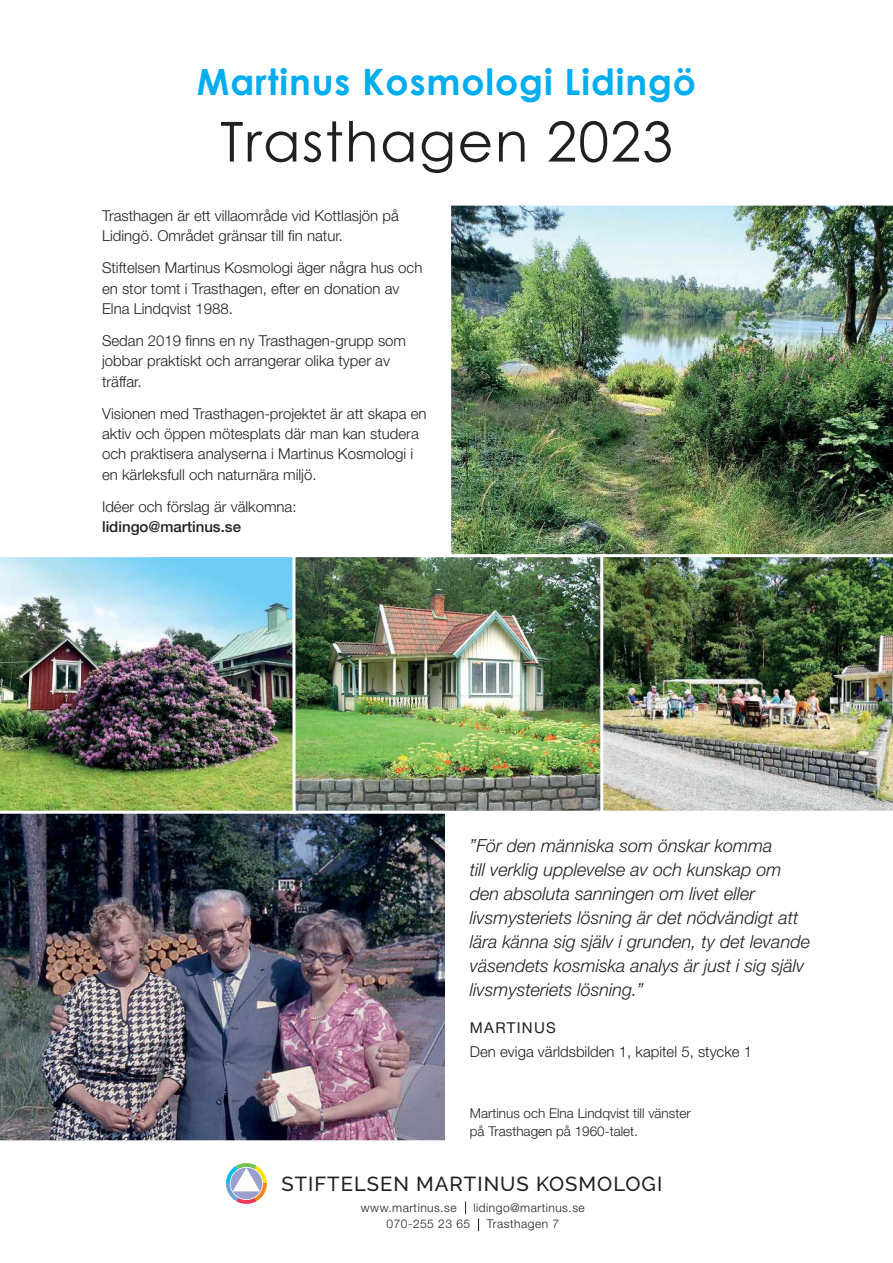
<style>
.page{position:relative;width:893px;height:1263px;background:#fff}
.page>*{position:absolute;margin:0;border:0;box-sizing:border-box;transform-origin:0 0}
.t1{font:55.2px "Century Gothic";letter-spacing:.025em;color:#221f1f}
.t2{font:700 36.15px "Century Gothic";letter-spacing:.025em;color:#00adef}
.t3{font:500 20.25px "Raleway";letter-spacing:.05em;color:#231f20}
.t4{font:italic 300 18px/24px "Helvetica Neue";color:#221f1f}
.t5{font:300 15px/20.2px "Helvetica Neue";color:#221f1f}
.t6{font:500 15px "Helvetica Neue";color:#221f1f}
.t7{font:15px "Helvetica Neue";letter-spacing:.09em;color:#221f1f}
.t8{font:300 13.5px/18px "Helvetica Neue";color:#221f1f}
.t9{font:300 12px "Helvetica Neue";letter-spacing:.04em;color:#221f1f}
</style>
<div class="page">
<img style="left:0;top:814px;width:445px;height:327px">
<img style="left:451px;top:205px;width:442px;height:349px">
<img style="left:295px;top:558px;width:305px;height:252px">
<div style="left:291px;top:554px;width:315px;height:260px;border:3px solid #fff"></div>
<img style="left:0;top:554px;width:295px;height:260px">
<img style="left:600px;top:554px;width:293px;height:260px">
<svg style="left:226px;top:1163px;width:41px;height:41px"></svg>
<svg style="left:465px;top:1201px;width:1px;height:13px"></svg>
<svg style="left:478px;top:1218px;width:1px;height:13px"></svg>
<h2 class="t2" style="left:197px;top:68px;width:501px">Martinus Kosmologi Lidingö</h2>
<h1 class="t1" style="left:220px;top:116px;width:454px">Trasthagen 2023</h1>
<p class="t5" style="left:102px;top:206px;width:298px">Trasthagen är ett villaområde vid Kottlasjön på<br>Lidingö. Området gränsar till fin natur.</p>
<p class="t5" style="left:102px;top:259px;width:322px">Stiftelsen Martinus Kosmologi äger några hus och en stor tomt i Trasthagen, efter en donation av<br>Elna Lindqvist 1988.</p>
<p class="t5" style="left:102px;top:332px;width:305px">Sedan 2019 finns en ny Trasthagen-grupp som jobbar praktiskt och arrangerar olika typer av träffar.</p>
<p class="t5" style="left:102px;top:404px;width:326px">Visionen med Trasthagen-projektet är att skapa en aktiv och öppen mötesplats där man kan studera och praktisera analyserna i Martinus Kosmologi i en kärleksfull och naturnära miljö.</p>
<p class="t5" style="left:102px;top:497px;width:196px">Idéer och förslag är välkomna:</p>
<p class="t6" style="left:102px;top:521px;width:140px">lidingo@martinus.se</p>
<p class="t4" style="left:470px;top:835px;width:342px">”För den människa som önskar komma<br>till verklig upplevelse av och kunskap om den absoluta sanningen om livet eller livsmysteriets lösning är det nödvändigt att lära känna sig själv i grunden, ty det levande väsendets kosmiska analys är just i sig själv livsmysteriets lösning.”</p>
<p class="t7" style="left:470px;top:1019px;width:88px">MARTINUS</p>
<p class="t5" style="left:470px;top:1042px;width:284px">Den eviga världsbilden 1, kapitel 5, stycke 1</p>
<p class="t8" style="left:470px;top:1105px;width:222px">Martinus och Elna Lindqvist till vänster på Trasthagen på 1960-talet.</p>
<h3 class="t3" style="left:281px;top:1172px;width:382px">STIFTELSEN MARTINUS KOSMOLOGI</h3>
<p class="t9" style="left:361px;top:1202px;width:97px">www.martinus.se</p>
<p class="t9" style="left:473px;top:1202px;width:113px">lidingo@martinus.se</p>
<p class="t9" style="left:387px;top:1219px;width:85px">070-255 23 65</p>
<p class="t9" style="left:487px;top:1219px;width:74px">Trasthagen 7</p>
</div>
